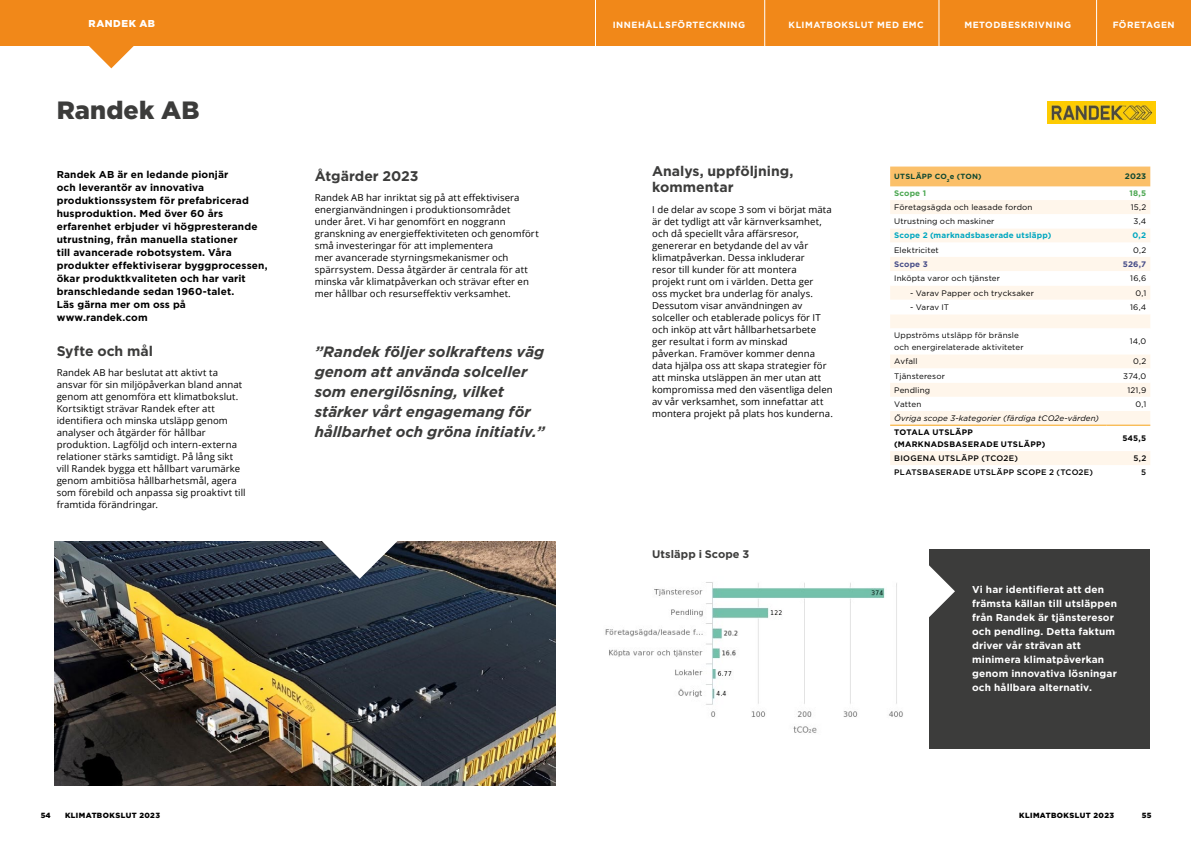
<style>
.page{position:relative;width:1191px;height:842px;background:#fff}
.page>*{position:absolute;margin:0;border:0;box-sizing:border-box;transform-origin:0 0}
.Rubrik_H2_företag{font:900 25px "Gotham";letter-spacing:.005em;color:#3c3c3b}
.Citat_-_företag{font:italic 700 15px/20px "Gotham";color:#3c3c3b}
.Rubrik_H3{font:700 14px/16.5px "Gotham";color:#3c3c3b}
.Citat_-_företag-2{font:700 11px "Gotham";letter-spacing:.005em;color:#3c3c3b}
.Ingress{font:700 10px/13px "Gotham";letter-spacing:.01em;color:#000}
.Tabelltext_-_svart{font:700 10px/14px "Gotham";letter-spacing:.01em;color:#fff}
.Rubrik_Header_företag{font:900 10px "Gotham";letter-spacing:.055em;color:#fff}
.Bröd{font:9.5px/12px "Open Sans";letter-spacing:.01em;color:#000}
.t1{font:700 9px "Gotham";letter-spacing:.055em;color:#fff}
.Tabelltext_-_svart-2{font:8px/12px "Gotham";letter-spacing:.015em;color:#000}
.tabell_Rubrik{font:500 8px "Gotham";letter-spacing:.035em;color:#000}
.Tabelltext_-_svart-3{font:italic 8px "Gotham";letter-spacing:.015em;color:#000}
.tabell_svart_siffror{font:8px "Gotham";letter-spacing:.02em;color:#000}
.Tabell_-_TOTALT{font:700 8px/12px "Gotham";letter-spacing:.035em;color:#000}
.Scope_2{font:700 8px "Gotham";letter-spacing:.02em;color:#00a7c0}
.Scope_1{font:700 8px "Gotham";letter-spacing:.02em;color:#4ba751}
.Scope_3{font:700 8px "Gotham";letter-spacing:.02em;color:#474d88}
.Scope_3_-_siffror{font:700 8px "Gotham";color:#474d88}
.Tabell_-_TOTALT_-_siffror{font:700 8px "Gotham";color:#000}
.Tabell_-_header_-_siffror{font:700 8px "Gotham";color:#0f4831}
.Scope_1_-_siffror{font:700 8px "Gotham";color:#4ba751}
.tabell_Rubrik_-_siffror{font:500 8px "Gotham";color:#000}
.Scope_2_-_siffror{font:700 8px "Gotham";color:#00a7c0}
.t2{font:900 7.5px "Gotham";letter-spacing:.055em;color:#000}
.Tabell_-_header{font:700 7.5px "Gotham";letter-spacing:.035em;color:#0f4831}
</style>
<div class="page">
<svg style="left:88px;top:45px;width:46px;height:23px"></svg>
<div style="left:0;top:0;width:1191px;height:45px;background:#f18819"></div>
<hr style="left:595px;top:0;width:1px;height:52px;background:#fff">
<hr style="left:764px;top:0;width:1px;height:52px;background:#fff">
<hr style="left:938px;top:0;width:1px;height:52px;background:#fff">
<hr style="left:1096px;top:0;width:1px;height:52px;background:#fff">
<div style="left:929px;top:550px;width:221px;height:199px;background:#3c3c3b"></div>
<svg style="left:929px;top:565px;width:26px;height:52px"></svg>
<img style="left:1047px;top:102px;width:108px;height:21px">
<img style="left:55px;top:541px;width:501px;height:244px">
<svg style="left:243px;top:541px;width:233px;height:38px"></svg>
<div style="left:890px;top:167px;width:260px;height:19px;background:#fbc06a"></div>
<div style="left:890px;top:200px;width:260px;height:14px;background:#fff6eb"></div>
<svg style="left:890px;top:229px;width:260px;height:236px"></svg>
<hr style="left:890px;top:425px;width:216px;height:1px;background:#f6a318">
<hr style="left:1106px;top:425px;width:44px;height:1px;background:#f6a318">
<img style="left:605px;top:582px;width:298px;height:151px">
<h2 class="Rubrik_Header_företag" style="left:88px;top:16px;width:68px">RANDEK AB</h2>
<p class="t1" style="left:613px;top:19px;width:134px">INNEHÅLLSFÖRTECKNING</p>
<p class="t1" style="left:788px;top:19px;width:137px">KLIMATBOKSLUT MED EMC</p>
<p class="t1" style="left:964px;top:19px;width:108px">METODBESKRIVNING</p>
<p class="t1" style="left:1112px;top:19px;width:63px">FÖRETAGEN</p>
<p class="Rubrik_H2_företag" style="left:57px;top:93px;width:144px">Randek AB</p>
<p class="Ingress" style="left:57px;top:168px;width:212px">Randek AB är en ledande pionjär<br>och leverantör av innovativa produktionssystem för prefabricerad husproduktion. Med över 60 års erfarenhet erbjuder vi högpresterande utrustning, från manuella stationer<br>till avancerade robotsystem. Våra produkter effektiviserar byggprocessen, ökar produktkvaliteten och har varit branschledande sedan 1960-talet.</p>
<p class="Ingress" style="left:57px;top:298px;width:130px">Läs gärna mer om oss på www.randek.com</p>
<p class="Rubrik_H3" style="left:57px;top:342px;width:98px">Syfte och mål</p>
<p class="Bröd" style="left:57px;top:366px;width:190px">Randek AB har beslutat att aktivt ta ansvar för sin miljöpåverkan bland annat genom att genomföra ett klimatbokslut.<br>Kortsiktigt strävar Randek efter att identifiera och minska utsläpp genom analyser och åtgärder för hållbar produktion. Lagföljd och intern-externa relationer stärks samtidigt. På lång sikt vill Randek bygga ett hållbart varumärke genom ambitiösa hållbarhetsmål, agera som förebild och anpassa sig proaktivt till framtida förändringar.</p>
<p class="Rubrik_H3" style="left:315px;top:167px;width:105px">Åtgärder 2023</p>
<p class="Bröd" style="left:315px;top:192px;width:225px">Randek AB har inriktat sig på att effektivisera energianvändningen i produktionsområdet under året. Vi har genomfört en noggrann granskning av energieffektiviteten och genomfört små investeringar för att implementera<br>mer avancerade styrningsmekanismer och spärrsystem. Dessa åtgärder är centrala för att minska vår klimatpåverkan och strävar efter en mer hållbar och resurseffektiv verksamhet.</p>
<p class="Citat_-_företag" style="left:315px;top:341px;width:232px">”Randek följer solkraftens väg genom att använda solceller som energilösning, vilket stärker vårt engagemang för hållbarhet och gröna initiativ.”</p>
<p class="Rubrik_H3" style="left:652px;top:162px;width:143px">Analys, uppföljning, kommentar</p>
<p class="Bröd" style="left:652px;top:203px;width:182px">I de delar av scope 3 som vi börjat mäta är det tydligt att vår kärnverksamhet, och då speciellt våra affärsresor, genererar en betydande del av vår klimatpåverkan. Dessa inkluderar<br>resor till kunder för att montera<br>projekt runt om i världen. Detta ger<br>oss mycket bra underlag för analys.<br>Dessutom visar användningen av solceller och etablerade policys för IT och inköp att vårt hållbarhetsarbete ger resultat i form av minskad påverkan. Framöver kommer denna data hjälpa oss att skapa strategier för att minska utsläppen än mer utan att kompromissa med den väsentliga delen av vår verksamhet, som innefattar att montera projekt på plats hos kunderna.</p>
<p class="Citat_-_företag-2" style="left:652px;top:547px;width:99px">Utsläpp i Scope 3</p>
<p class="Tabell_-_header" style="left:894px;top:172px;width:89px">UTSLÄPP CO<sub>2</sub>e (TON)</p>
<p class="Tabell_-_header_-_siffror" style="left:1125px;top:172px;width:23px">2023</p>
<p class="Scope_1" style="left:894px;top:188px;width:33px">Scope 1</p>
<p class="Scope_1_-_siffror" style="left:1129px;top:188px;width:18px">18,5</p>
<p class="Tabelltext_-_svart-2" style="left:894px;top:201px;width:140px">Företagsägda och leasade fordon</p>
<p class="tabell_svart_siffror" style="left:1130px;top:203px;width:17px">15,2</p>
<p class="Tabelltext_-_svart-2" style="left:894px;top:215px;width:102px">Utrustning och maskiner</p>
<p class="tabell_svart_siffror" style="left:1133px;top:217px;width:14px">3,4</p>
<p class="Scope_2" style="left:894px;top:231px;width:159px">Scope 2 (marknadsbaserade utsläpp)</p>
<p class="Scope_2_-_siffror" style="left:1132px;top:231px;width:15px">0,2</p>
<p class="Tabelltext_-_svart-2" style="left:894px;top:244px;width:46px">Elektricitet</p>
<p class="tabell_svart_siffror" style="left:1133px;top:245px;width:15px">0,2</p>
<p class="Scope_3" style="left:894px;top:259px;width:35px">Scope 3</p>
<p class="Scope_3_-_siffror" style="left:1122px;top:259px;width:25px">526,7</p>
<p class="Tabelltext_-_svart-2" style="left:894px;top:272px;width:107px">Inköpta varor och tjänster</p>
<p class="tabell_svart_siffror" style="left:1130px;top:274px;width:18px">16,6</p>
<p class="Tabelltext_-_svart-2" style="left:910px;top:287px;width:125px">- Varav Papper och trycksaker</p>
<p class="tabell_svart_siffror" style="left:1135px;top:288px;width:12px">0,1</p>
<p class="Tabelltext_-_svart-2" style="left:910px;top:301px;width:41px">- Varav IT</p>
<p class="tabell_svart_siffror" style="left:1130px;top:303px;width:18px">16,4</p>
<p class="Tabelltext_-_svart-2" style="left:894px;top:329px;width:131px">Uppströms utsläpp för bränsle och energirelaterade aktiviteter</p>
<p class="tabell_svart_siffror" style="left:1129px;top:337px;width:18px">14,0</p>
<p class="Tabelltext_-_svart-2" style="left:894px;top:355px;width:25px">Avfall</p>
<p class="tabell_svart_siffror" style="left:1133px;top:357px;width:15px">0,2</p>
<p class="Tabelltext_-_svart-2" style="left:894px;top:370px;width:52px">Tjänsteresor</p>
<p class="tabell_svart_siffror" style="left:1123px;top:371px;width:24px">374,0</p>
<p class="Tabelltext_-_svart-2" style="left:894px;top:384px;width:37px">Pendling</p>
<p class="tabell_svart_siffror" style="left:1127px;top:385px;width:20px">121,9</p>
<p class="Tabelltext_-_svart-2" style="left:894px;top:398px;width:29px">Vatten</p>
<p class="tabell_svart_siffror" style="left:1135px;top:400px;width:12px">0,1</p>
<p class="Tabelltext_-_svart-3" style="left:894px;top:414px;width:206px">Övriga scope 3-kategorier (färdiga tCO2e-värden)</p>
<p class="Tabell_-_TOTALT" style="left:894px;top:426px;width:153px">TOTALA UTSLÄPP (MARKNADSBASERADE UTSLÄPP)</p>
<p class="Tabell_-_TOTALT_-_siffror" style="left:1122px;top:434px;width:25px">545,5</p>
<p class="tabell_Rubrik" style="left:894px;top:454px;width:125px">BIOGENA UTSLÄPP (TCO2E)</p>
<p class="tabell_Rubrik_-_siffror" style="left:1133px;top:454px;width:14px">5,2</p>
<p class="tabell_Rubrik" style="left:894px;top:468px;width:200px">PLATSBASERADE UTSLÄPP SCOPE 2 (TCO2E)</p>
<p class="tabell_Rubrik_-_siffror" style="left:1141px;top:468px;width:7px">5</p>
<p class="Tabelltext_-_svart" style="left:972px;top:582px;width:146px">Vi har identifierat att den främsta källan till utsläppen från Randek är tjänsteresor och pendling. Detta faktum driver vår strävan att minimera klimatpåverkan genom innovativa lösningar och hållbara alternativ.</p>
<p class="t2" style="left:41px;top:810px;width:11px">54</p>
<p class="t2" style="left:65px;top:810px;width:97px">KLIMATBOKSLUT 2023</p>
<p class="t2" style="left:1019px;top:810px;width:97px">KLIMATBOKSLUT 2023</p>
<p class="t2" style="left:1142px;top:810px;width:11px">55</p>
</div>
